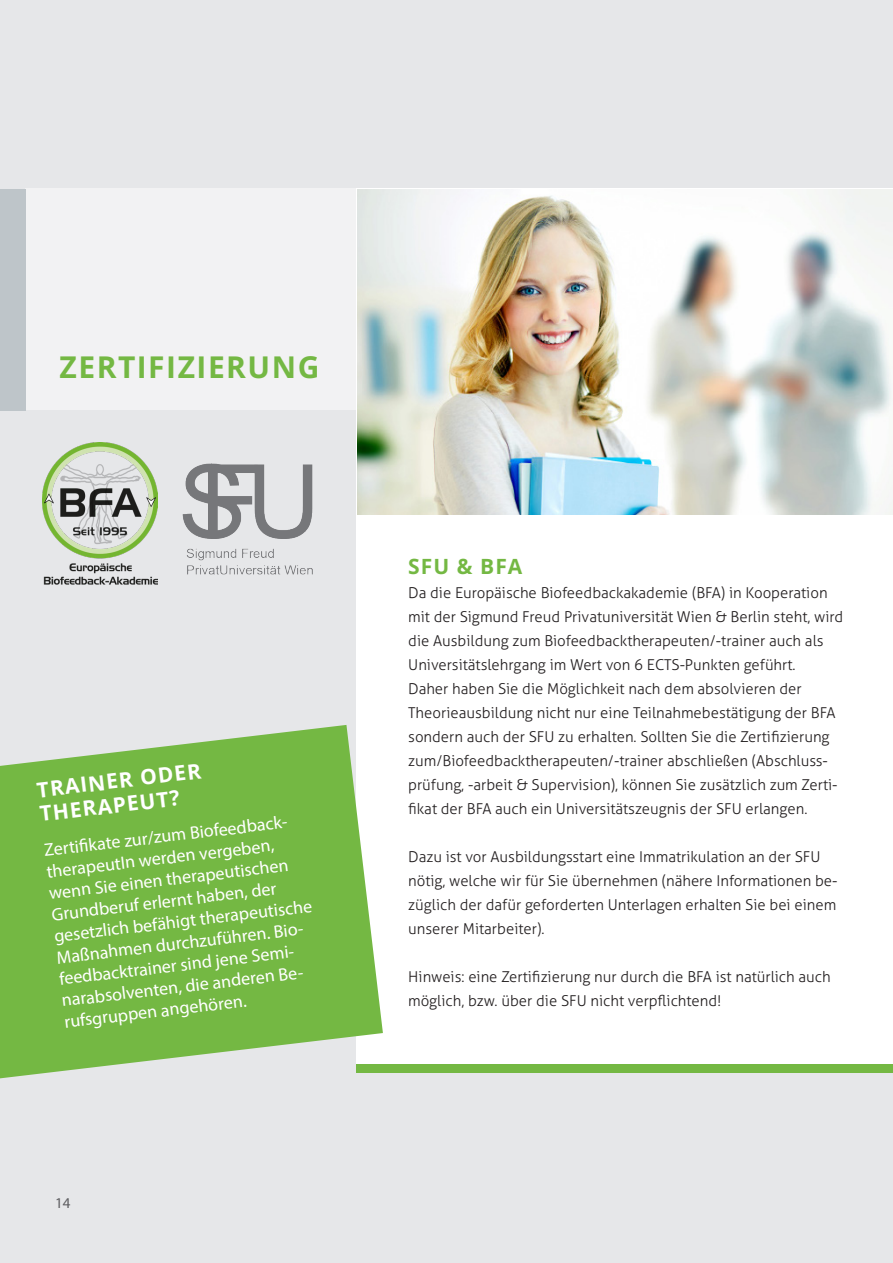
<style>
.page{position:relative;width:893px;height:1263px;background:#e6e7e9}
.page>*{position:absolute;margin:0;border:0;box-sizing:border-box;transform-origin:0 0}
.t1{font:700 30px "Open Sans";letter-spacing:.05em;color:#74b843}
.t2{font:700 21px "Open Sans";color:#fff}
.t3{font:700 21px "Open Sans";letter-spacing:.05em;color:#74b843}
.t4{font:18px/21.6px "Myriad Pro";color:#fff}
.t5{font:300 15px/24px "Aller";color:#231f20}
.t6{font:15px "Myriad Pro";color:#5c5c5f}
</style>
<div class="page">
<div style="left:356px;top:189px;width:537px;height:884px;background:#fff"></div>
<div style="left:25px;top:188px;width:868px;height:221px;background:#f2f2f3"></div>
<img style="left:357px;top:189px;width:536px;height:325px">
<svg style="left:0;top:725px;width:383px;height:353px"></svg>
<div style="left:36px;top:748px;width:317px;height:312px;background:#74b843"></div>
<div style="left:356px;top:1064px;width:537px;height:9px;background:#74b843"></div>
<div style="left:0;top:189px;width:25px;height:221px;background:#bec5c9"></div>
<img style="left:43px;top:442px;width:115px;height:143px">
<img style="left:182px;top:463px;width:131px;height:112px">
<p class="t1" style="left:60px;top:347px;width:261px">ZERTIFIZIERUNG</p>
<p class="t2" style="left:35px;top:776px;width:167px;rotate:-7deg">TRAINER ODER</p>
<p class="t2" style="left:38px;top:800px;width:142px;rotate:-7deg">THERAPEUT?</p>
<p class="t4" style="left:43px;top:840px;width:250px;rotate:-7deg">Zertifi kate zur/zum Biofeedback-</p>
<p class="t4" style="left:45px;top:861px;width:261px;rotate:-7deg">therapeutIn werden vergeben, wenn Sie einen therapeutischen<br>Grundberuf erlernt haben, der gesetzlich befähigt therapeutische<br>Maßnahmen durchzuführen. Bio&shy;feedbacktrainer sind jene Semi&shy;narabsolventen, die anderen Be&shy;rufsgruppen angehören.</p>
<p class="t6" style="left:55px;top:1193px;width:17px">14</p>
<p class="t3" style="left:408px;top:552px;width:116px">SFU &amp; BFA</p>
<p class="t5" style="left:408px;top:581px;width:437px">Da die Europäische Biofeedbackakademie (BFA) in Kooperation mit der Sigmund Freud Privatuniversität Wien &amp; Berlin steht, wird die Ausbildung zum Biofeedbacktherapeuten/-trainer auch als Universitätslehrgang im Wert von 6 ECTS-Punkten geführt.</p>
<p class="t5" style="left:408px;top:677px;width:431px">Daher haben Sie die Möglichkeit nach dem absolvieren der Theorieausbildung nicht nur eine Teilnahmebestätigung der BFA sondern auch der SFU zu erhalten. Sollten Sie die Zertifizierung zum/Biofeedbacktherapeuten/-trainer abschließen (Abschluss&shy;prüfung, -arbeit &amp; Supervision), können Sie zusätzlich zum Zerti&shy;fikat der BFA auch ein Universitätszeugnis der SFU erlangen.</p>
<p class="t5" style="left:408px;top:845px;width:431px">Dazu ist vor Ausbildungsstart eine Immatrikulation an der SFU nötig, welche wir für Sie übernehmen (nähere Informationen be&shy;züglich der dafür geforderten Unterlagen erhalten Sie bei einem unserer Mitarbeiter).</p>
<p class="t5" style="left:408px;top:965px;width:424px">Hinweis: eine Zertifizierung nur durch die BFA ist natürlich auch möglich, bzw. über die SFU nicht verpflichtend!</p>
</div>
